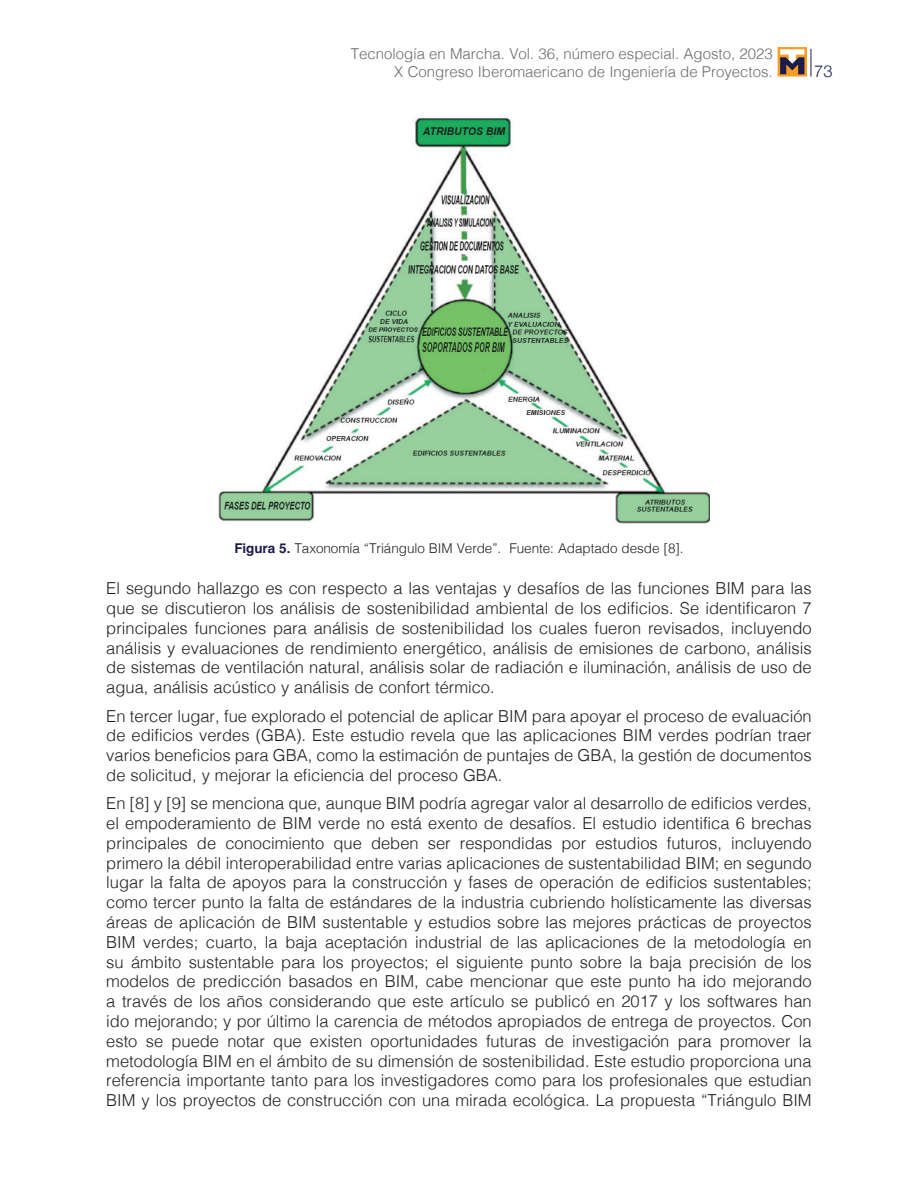
<style>
.page{position:relative;width:918px;height:1188px;background:#fff}
.page>*{position:absolute;margin:0;border:0;box-sizing:border-box;transform-origin:0 0}
.t1{font:300 16.5px/19.8px "Helvetica";color:#231f20;text-align:justify}
.t2{font:300 16.5px "Helvetica Neue";color:#1a1c4c}
.t3{font:300 15px/18px "Helvetica";color:#6c6d70;text-align:right}
.t4{font:300 13.5px "Helvetica";letter-spacing:-.005em;color:#231f20}
.s1{font-weight:700;color:#1a1c4c}
</style>
<div class="page">
<svg style="left:811px;top:49px;width:1px;height:28px"></svg>
<svg style="left:778px;top:47px;width:29px;height:30px"></svg>
<svg style="left:780px;top:49px;width:24px;height:25px"></svg>
<img style="left:218px;top:117px;width:492px;height:407px">
<p class="t3" style="left:351px;top:43px;width:423px">Tecnología en Marcha. Vol. 36, número especial. Agosto, 2023<br>X Congreso Iberomaericano de Ingeniería de Proyectos.</p>
<p class="t2" style="left:814px;top:57px;width:20px">73</p>
<p class="t4" style="left:234px;top:537px;width:451px"><span class="s1">Figura 5.</span> Taxonomía “Triángulo BIM Verde”. Fuente: Adaptado desde [8].</p>
<p class="t1" style="left:106px;top:577px;width:707px">El segundo hallazgo es con respecto a las ventajas y desafíos de las funciones BIM para las que se discutieron los análisis de sostenibilidad ambiental de los edificios. Se identificaron 7 principales funciones para análisis de sostenibilidad los cuales fueron revisados, incluyendo análisis y evaluaciones de rendimiento energético, análisis de emisiones de carbono, análisis de sistemas de ventilación natural, análisis solar de radiación e iluminación, análisis de uso de agua, análisis acústico y análisis de confort térmico.</p>
<p class="t1" style="left:106px;top:705px;width:707px">En tercer lugar, fue explorado el potencial de aplicar BIM para apoyar el proceso de evaluación de edificios verdes (GBA). Este estudio revela que las aplicaciones BIM verdes podrían traer varios beneficios para GBA, como la estimación de puntajes de GBA, la gestión de documentos de solicitud, y mejorar la eficiencia del proceso GBA.</p>
<p class="t1" style="left:106px;top:792px;width:707px">En [8] y [9] se menciona que, aunque BIM podría agregar valor al desarrollo de edificios verdes, el empoderamiento de BIM verde no está exento de desafíos. El estudio identifica 6 brechas principales de conocimiento que deben ser respondidas por estudios futuros, incluyendo primero la débil interoperabilidad entre varias aplicaciones de sustentabilidad BIM; en segundo lugar la falta de apoyos para la construcción y fases de operación de edificios sustentables; como tercer punto la falta de estándares de la industria cubriendo holísticamente las diversas áreas de aplicación de BIM sustentable y estudios sobre las mejores prácticas de proyectos BIM verdes; cuarto, la baja aceptación industrial de las aplicaciones de la metodología en su ámbito sustentable para los proyectos; el siguiente punto sobre la baja precisión de los modelos de predicción basados en BIM, cabe mencionar que este punto ha ido mejorando a través de los años considerando que este artículo se publicó en 2017 y los softwares han ido mejorando; y por último la carencia de métodos apropiados de entrega de proyectos. Con esto se puede notar que existen oportunidades futuras de investigación para promover la metodología BIM en el ámbito de su dimensión de sostenibilidad. Este estudio proporciona una referencia importante tanto para los investigadores como para los profesionales que estudian BIM y los proyectos de construcción con una mirada ecológica. La propuesta “Triángulo BIM</p>
</div>
